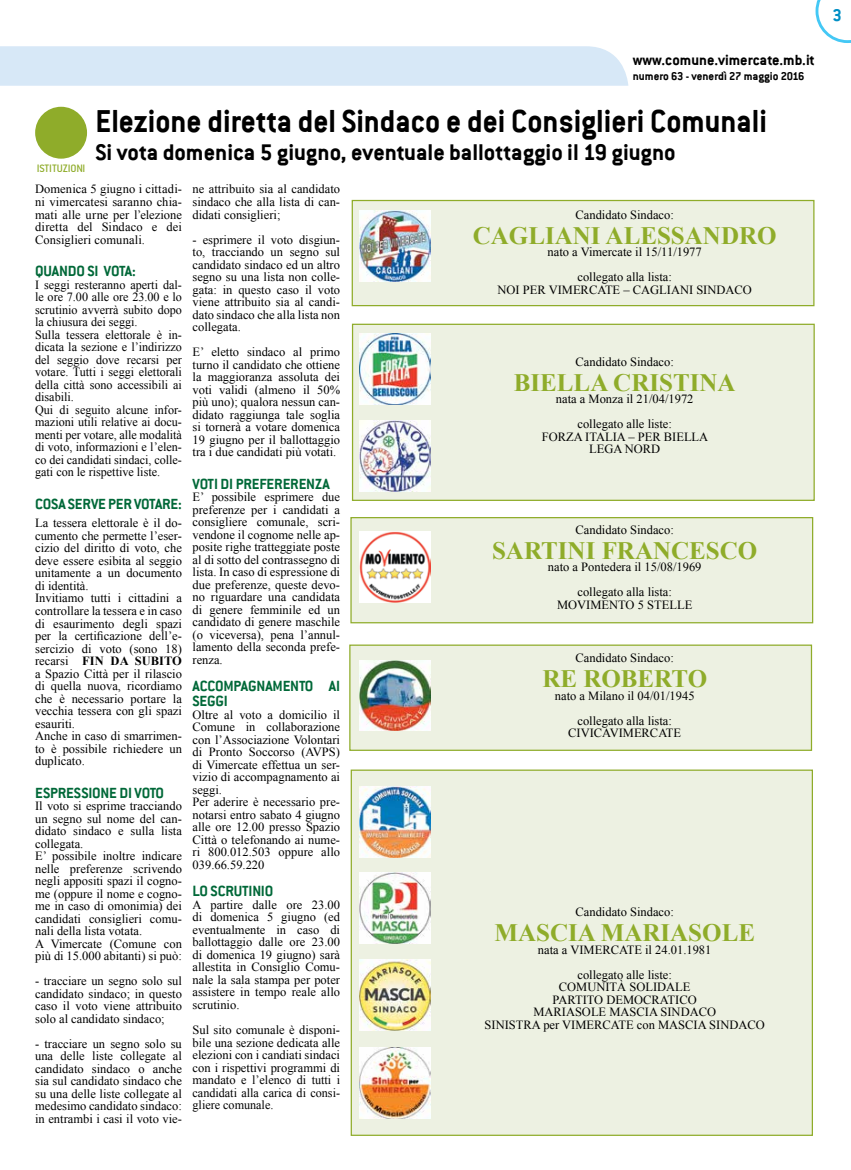
<style>
.page{position:relative;width:851px;height:1170px;background:#fff}
.page>*{position:absolute;margin:0;border:0;box-sizing:border-box;transform-origin:0 0}
.t1{font:700 35px "Conduit ITC";color:#000;scale:.94 1}
.t2{font:700 25px "Times New Roman";color:#8fac2a}
.t3{font:700 25px "Conduit ITC";color:#000}
.t4{font:700 18.75px "Conduit ITC";color:#008fc5}
.t5{font:700 16.25px/15px "Conduit ITC";letter-spacing:-.01em;color:#006838}
.t6{font:700 16.25px "Conduit ITC";color:#000}
.t7{font:12.5px/12.5px "Times New Roman";color:#000;text-align:justify}
.t8{font:700 12.5px "Conduit ITC";color:#000}
.t9{font:11.88px "Conduit ITC";letter-spacing:-.01em;color:#8fac2a}
.s1{font-weight:700}
</style>
<div class="page">
<div style="left:0;top:46px;width:628px;height:40px;background:#d7e8f7"></div>
<svg style="left:815px;top:0;width:35px;height:43px"></svg>
<div style="left:351px;top:200px;width:463px;height:106px;background:#edf1e2;border:1px solid #8fac2a"></div>
<div style="left:352px;top:323px;width:462px;height:178px;background:#edf1e2;border:1px solid #8fac2a"></div>
<div style="left:350px;top:517px;width:463px;height:106px;background:#edf1e2;border:1px solid #8fac2a"></div>
<div style="left:349px;top:644px;width:463px;height:106px;background:#edf1e2;border:1px solid #8fac2a"></div>
<div style="left:350px;top:769px;width:462px;height:366px;background:#edf1e2;border:1px solid #8fac2a"></div>
<div style="left:35px;top:107px;width:52px;height:52px;background:#8fac2a;border-radius:50%"></div>
<img style="left:359px;top:210px;width:71px;height:71px">
<img style="left:359px;top:334px;width:71px;height:70px">
<img style="left:359px;top:420px;width:71px;height:71px">
<img style="left:359px;top:531px;width:71px;height:71px">
<img style="left:359px;top:660px;width:71px;height:71px">
<img style="left:359px;top:786px;width:71px;height:71px">
<img style="left:359px;top:872px;width:71px;height:71px">
<img style="left:359px;top:959px;width:71px;height:71px">
<img style="left:359px;top:1047px;width:71px;height:71px">
<p class="t9" style="left:37px;top:161px;width:50px">ISTITUZIONI</p>
<h3 class="t6" style="left:632px;top:51px;width:183px">www.comune.vimercate.mb.it</h3>
<p class="t8" style="left:632px;top:69px;width:173px">numero 63 - venerdì 27 maggio 2016</p>
<h1 class="t1" style="left:96px;top:101px;width:715px">Elezione diretta del Sindaco e dei Consiglieri Comunali</h1>
<h2 class="t3" style="left:96px;top:137px;width:581px">Si vota domenica 5 giugno, eventuale ballottaggio il 19 giugno</h2>
<p class="t7" style="left:35px;top:183px;width:148px">Domenica 5 giugno i cittadi&shy;ni vimercatesi saranno chia&shy;mati alle urne per l’elezione diretta del Sindaco e dei Consiglieri comunali.</p>
<h3 class="t5" style="left:35px;top:263px;width:102px">QUANDO SI VOTA:</h3>
<p class="t7" style="left:35px;top:278px;width:148px;text-align:left">I seggi resteranno aperti dal&shy;le ore 7.00 alle ore 23.00 e lo scrutinio avverrà subito dopo la chiusura dei seggi.<br>Sulla tessera elettorale è in&shy;dicata la sezione e l’indirizzo del seggio dove recarsi per votare. Tutti i seggi elettorali della città sono accessibili ai disabili.<br>Qui di seguito alcune infor&shy;mazioni utili relative ai docu&shy;menti per votare, alle modalità di voto, informazioni e l’elen&shy;co dei candidati sindaci, colle&shy;gati con le rispettive liste.</p>
<h3 class="t5" style="left:35px;top:495px;width:148px">COSA SERVE PER VOTARE:</h3>
<p class="t7" style="left:35px;top:516px;width:148px;text-align:left">La tessera elettorale è il do&shy;cumento che permette l’eser&shy;cizio del diritto di voto, che deve essere esibita al seggio unitamente a un documento di identità.<br>Invitiamo tutti i cittadini a controllare la tessera e in caso di esaurimento degli spazi per la certificazione dell’e&shy;sercizio di voto (sono 18) recarsi <span class="s1">FIN DA SUBITO </span>a Spazio Città per il rilascio di quella nuova, ricordiamo che è necessario portare la vecchia tessera con gli spazi esauriti.<br>Anche in caso di smarrimen&shy;to è possibile richiedere un duplicato.</p>
<h3 class="t5" style="left:35px;top:784px;width:31px">espressione</h3>
<h3 class="t5" style="left:119px;top:784px;width:24px">di voto</h3>
<p class="t7" style="left:35px;top:799px;width:148px;text-align:left">Il voto si esprime tracciando un segno sul nome del can&shy;didato sindaco e sulla lista collegata.<br>E’ possibile inoltre indicare nelle preferenze scrivendo negli appositi spazi il cogno&shy;me (oppure il nome e cogno&shy;me in caso di omonimia) dei candidati consiglieri comu&shy;nali della lista votata.<br>A Vimercate (Comune con più di 15.000 abitanti) si può:</p>
<p class="t7" style="left:35px;top:974px;width:148px">- tracciare un segno solo sul candidato sindaco; in questo caso il voto viene attribuito solo al candidato sindaco;</p>
<p class="t7" style="left:35px;top:1036px;width:148px">- tracciare un segno solo su una delle liste collegate al candidato sindaco o anche sia sul candidato sindaco che su una delle liste collegate al medesimo candidato sindaco: in entrambi i casi il voto vie-</p>
<p class="t7" style="left:192px;top:183px;width:149px">ne attribuito sia al candidato sindaco che alla lista di can&shy;didati consiglieri;</p>
<p class="t7" style="left:192px;top:233px;width:149px">- esprimere il voto disgiun&shy;to, tracciando un segno sul candidato sindaco ed un altro segno su una lista non colle&shy;gata: in questo caso il voto viene attribuito sia al candi&shy;dato sindaco che alla lista non collegata.</p>
<p class="t7" style="left:192px;top:345px;width:149px">E’ eletto sindaco al primo turno il candidato che ottiene la maggioranza assoluta dei voti validi (almeno il 50% più uno); qualora nessun can&shy;didato raggiunga tale soglia si tornerà a votare domenica 19 giugno per il ballottaggio tra i due candidati più votati.</p>
<h3 class="t5" style="left:192px;top:475px;width:60px">Voti di prefererenza</h3>
<p class="t7" style="left:192px;top:490px;width:149px">E’ possibile esprimere due preferenze per i candidati a consigliere comunale, scri&shy;vendone il cognome nelle ap&shy;posite righe tratteggiate poste al di sotto del contrassegno di lista. In caso di espressione di due preferenze, queste devo&shy;no riguardare una candidata di genere femminile ed un candidato di genere maschile (o viceversa), pena l’annul&shy;lamento della seconda prefe&shy;renza.</p>
<h3 class="t5" style="left:192px;top:678px;width:149px">ACCOMPAGNAMENTO AI<br>SEGGI</h3>
<p class="t7" style="left:192px;top:708px;width:149px;text-align:left">Oltre al voto a domicilio il<br>Comune in collaborazione con l’Associazione Volontari di Pronto Soccorso (AVPS) di Vimercate effettua un ser&shy;vizio di accompagnamento ai seggi.<br>Per aderire è necessario pre&shy;notarsi entro sabato 4 giugno alle ore 12.00 presso Spazio<br>Città o telefonando ai nume&shy;ri 800.012.503 oppure allo<br>039.66.59.220</p>
<h3 class="t5" style="left:192px;top:883px;width:82px">LO SCRUTINIO</h3>
<p class="t7" style="left:192px;top:898px;width:149px">A partire dalle ore 23.00 di domenica 5 giugno (ed eventualmente in caso di ballottaggio dalle ore 23.00 di domenica 19 giugno) sarà allestita in Consiglio Comu&shy;nale la sala stampa per poter assistere in tempo reale allo scrutinio.</p>
<p class="t7" style="left:192px;top:1023px;width:149px">Sul sito comunale è disponi&shy;bile una sezione dedicata alle elezioni con i candiati sindaci con i rispettivi programmi di mandato e l’elenco di tutti i candidati alla carica di consi&shy;gliere comunale.</p>
<p class="t7" style="left:575px;top:208px;width:100px">Candidato Sindaco:</p>
<h2 class="t2" style="left:473px;top:218px;width:305px">CAGLIANI ALESSANDRO</h2>
<p class="t7" style="left:547px;top:239px;width:156px;line-height:25px;text-align:center">nato a Vimercate il 15/11/1977 collegato alla lista:</p>
<p class="t7" style="left:497px;top:283px;width:256px">NOI PER VIMERCATE – CAGLIANI SINDACO</p>
<p class="t7" style="left:575px;top:355px;width:100px">Candidato Sindaco:</p>
<h2 class="t2" style="left:513px;top:365px;width:223px">BIELLA CRISTINA</h2>
<p class="t7" style="left:556px;top:386px;width:139px;line-height:25px;text-align:center">nata a Monza il 21/04/1972 collegato alle liste:</p>
<p class="t7" style="left:541px;top:430px;width:168px;text-align:center">FORZA ITALIA – PER BIELLA<br>LEGA NORD</p>
<p class="t7" style="left:575px;top:523px;width:100px">Candidato Sindaco:</p>
<h2 class="t2" style="left:492px;top:533px;width:267px">SARTINI FRANCESCO</h2>
<p class="t7" style="left:548px;top:554px;width:155px;line-height:25px;text-align:center">nato a Pontedera il 15/08/1969 collegato alla lista:</p>
<p class="t7" style="left:557px;top:598px;width:137px">MOVIMENTO 5 STELLE</p>
<p class="t7" style="left:575px;top:651px;width:100px">Candidato Sindaco:</p>
<h2 class="t2" style="left:542px;top:661px;width:166px">RE ROBERTO</h2>
<p class="t7" style="left:555px;top:683px;width:141px;line-height:25px;text-align:center">nato a Milano il 04/01/1945 collegato alla lista:</p>
<p class="t7" style="left:568px;top:726px;width:114px">CIVICAVIMERCATE</p>
<p class="t7" style="left:575px;top:905px;width:100px">Candidato Sindaco:</p>
<h2 class="t2" style="left:494px;top:915px;width:262px">MASCIA MARIASOLE</h2>
<p class="t7" style="left:538px;top:936px;width:175px;line-height:25px;text-align:center">nata a VIMERCATE il 24.01.1981 collegato alle liste:</p>
<p class="t7" style="left:484px;top:980px;width:281px;text-align:center">COMUNITà SOLIDALE<br>PARTITO DEMOCRATICO<br>MARIASOLE MASCIA SINDACO<br>SINISTRA per VIMERCATE con MASCIA SINDACO</p>
<h3 class="t4" style="left:832px;top:4px;width:11px">3</h3>
</div>
